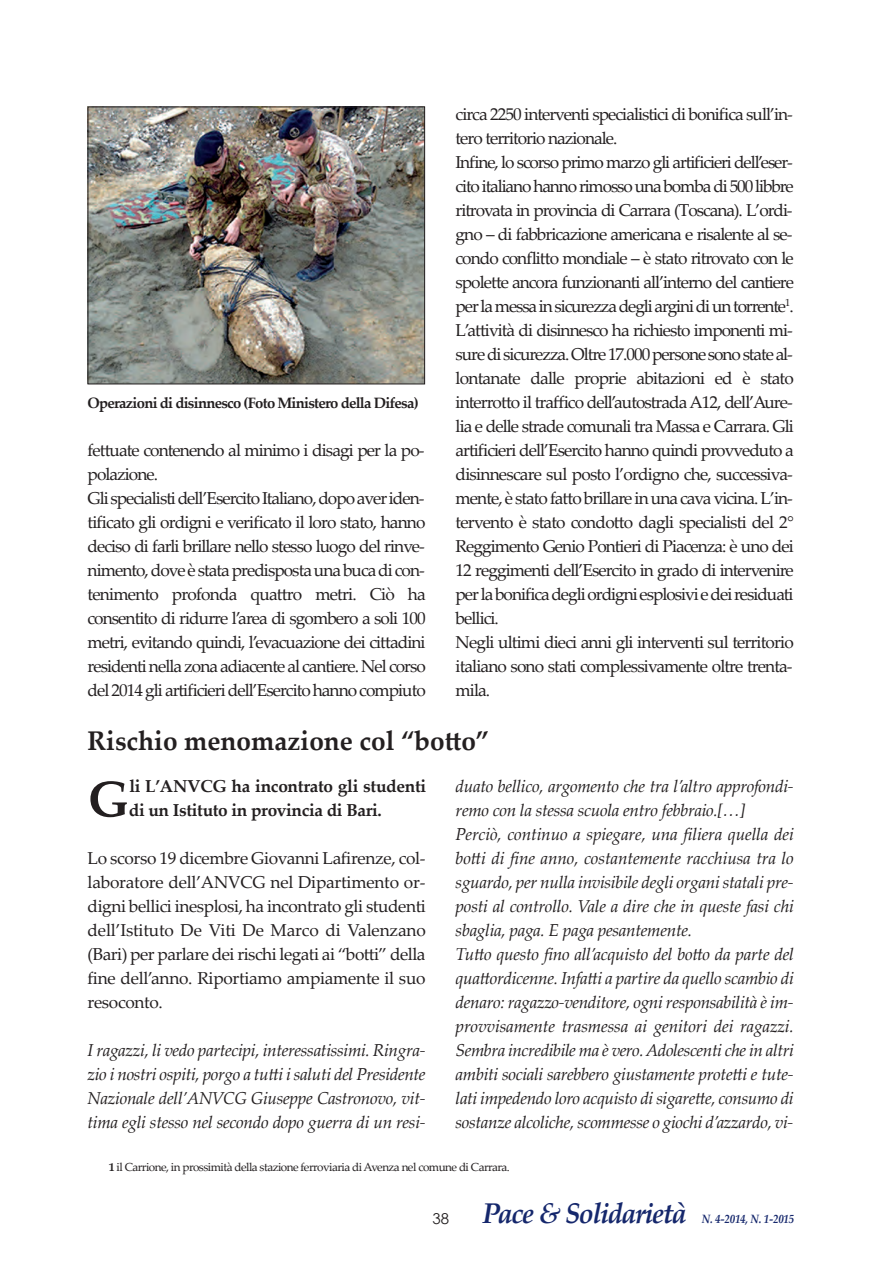
<style>
.page{position:relative;width:890px;height:1268px;background:#fff}
.page>*{position:absolute;margin:0;border:0;box-sizing:border-box;transform-origin:0 0}
.t1{font:700 49.95px "Palatino Linotype";color:#231f20}
.t2{font:italic 700 28.5px "Palatino Linotype";letter-spacing:-.05em;color:#15276c;scale:.95 1}
.t3{font:700 27px "Palatino Linotype";color:#231f20}
.t4{font:17.25px/24px "Palatino Linotype";letter-spacing:-.055em;color:#231f20}
.t5{font:italic 17.25px/24px "Palatino Linotype";letter-spacing:-.02em;color:#231f20;text-align:justify}
.t6{font:700 17.25px/24px "Palatino Linotype";letter-spacing:-.02em;color:#231f20}
.t7{font:700 15px "Palatino Linotype";letter-spacing:-.05em;color:#231f20}
.t8{font:italic 700 12px "Palatino Linotype";letter-spacing:-.015em;color:#15276c;scale:.9 1}
.t9{font:11.7px "Palatino Linotype";letter-spacing:-.045em;color:#231f20}
.s1{font-weight:700}
.s2{font-family:"Century Gothic";font-weight:400;font-style:normal;font-size:15px;color:#231f20}
</style>
<div class="page">
<img style="left:90px;top:109px;width:333px;height:273px">
<div style="left:88px;top:107px;width:337px;height:277px;border:1px solid #231f20"></div>
<p class="t7" style="left:88px;top:397px;width:332px">operazioni di disinnesco (Foto ministero della difesa)</p>
<p class="t4" style="left:88px;top:440px;width:340px">fettuate contenendo al minimo i disagi per la po&shy;polazione.<br>Gli specialisti dell’Esercito Italiano, dopo aver iden&shy;tificato gli ordigni e verificato il loro stato, hanno deciso di farli brillare nello stesso luogo del rinve&shy;nimento, dove è stata predisposta una buca di con&shy;tenimento profonda quattro metri. Ciò ha consentito di ridurre l’area di sgombero a soli 100 metri, evitando quindi, l’evacuazione dei cittadini residenti nella zona adiacente al cantiere. Nel corso del 2014 gli artificieri dell’Esercito hanno compiuto</p>
<p class="t4" style="left:455px;top:104px;width:340px">circa 2250 interventi specialistici di bonifica sull’in&shy;tero territorio nazionale.<br>Infine, lo scorso primo marzo gli artificieri dell’eser&shy;cito italiano hanno rimosso una bomba di 500 libbre ritrovata in provincia di Carrara (Toscana). L’ordi&shy;gno – di fabbricazione americana e risalente al se&shy;condo conflitto mondiale – è stato ritrovato con le spolette ancora funzionanti all’interno del cantiere per la messa in sicurezza degli argini di un torrente<sup>1</sup>.<br>L’attività di disinnesco ha richiesto imponenti mi&shy;sure di sicurezza. Oltre 17.000 persone sono state al&shy;lontanate dalle proprie abitazioni ed è stato interrotto il traffico dell’autostrada A12, dell’Aure&shy;lia e delle strade comunali tra Massa e Carrara. Gli artificieri dell’Esercito hanno quindi provveduto a disinnescare sul posto l’ordigno che, successiva&shy;mente, è stato fatto brillare in una cava vicina. L’in&shy;tervento è stato condotto dagli specialisti del 2° Reggimento Genio Pontieri di Piacenza: è uno dei 12 reggimenti dell’Esercito in grado di intervenire per la bonifica degli ordigni esplosivi e dei residuati bellici.<br>Negli ultimi dieci anni gli interventi sul territorio italiano sono stati complessivamente oltre trenta&shy;mila.</p>
<h3 class="t3" style="left:88px;top:730px;width:403px">Rischio menomazione col “botto”</h3>
<h1 class="t1" style="left:88px;top:780px;width:43px">g</h1>
<p class="t6" style="left:129px;top:776px;width:299px">li l’anvcg ha incontrato gli studenti di un istituto in provincia di Bari.</p>
<p class="t4" style="left:88px;top:848px;width:340px;text-align:justify">Lo scorso 19 dicembre Giovanni Lafirenze, col&shy;laboratore dell’ANVCG nel Dipartimento or&shy;digni bellici inesplosi, ha incontrato gli studenti dell’Istituto De Viti De Marco di Valenzano (Bari) per parlare dei rischi legati ai “botti” della fine dell’anno. Riportiamo ampiamente il suo resoconto.</p>
<p class="t5" style="left:88px;top:1040px;width:339px">I ragazzi, li vedo partecipi, interessatissimi. Ringra&shy;zio i nostri ospiti, porgo a tutti i saluti del Presidente Nazionale dell’ANVCG Giuseppe Castronovo, vit&shy;tima egli stesso nel secondo dopo guerra di un resi-</p>
<p class="t5" style="left:455px;top:776px;width:340px;text-align:left">duato bellico, argomento che tra l’altro approfondi&shy;remo con la stessa scuola entro febbraio.[…] Perciò, continuo a spiegare, una filiera quella dei botti di fine anno, costantemente racchiusa tra lo sguardo, per nulla invisibile degli organi statali pre&shy;posti al controllo. Vale a dire che in queste fasi chi sbaglia, paga. E paga pesantemente.<br>Tutto questo fino all’acquisto del botto da parte del quattordicenne. Infatti a partire da quello scambio di denaro: ragazzo-venditore, ogni responsabilità è im&shy;provvisamente trasmessa ai genitori dei ragazzi.<br>Sembra incredibile ma è vero. Adolescenti che in altri ambiti sociali sarebbero giustamente protetti e tute&shy;lati impedendo loro acquisto di sigarette, consumo di sostanze alcoliche, scommesse o giochi d’azzardo, vi-</p>
<p class="t9" style="left:109px;top:1162px;width:402px"><span class="s1">1</span> il Carrione, in prossimità della stazione ferroviaria di Avenza nel comune di Carrara.</p>
<h2 class="t2" style="left:432px;top:1202px;width:269px"><span class="s2">38</span> Pace &amp; Solidarietà</h2>
<p class="t8" style="left:701px;top:1214px;width:104px">N. 4-2014, N. 1-2015</p>
</div>
